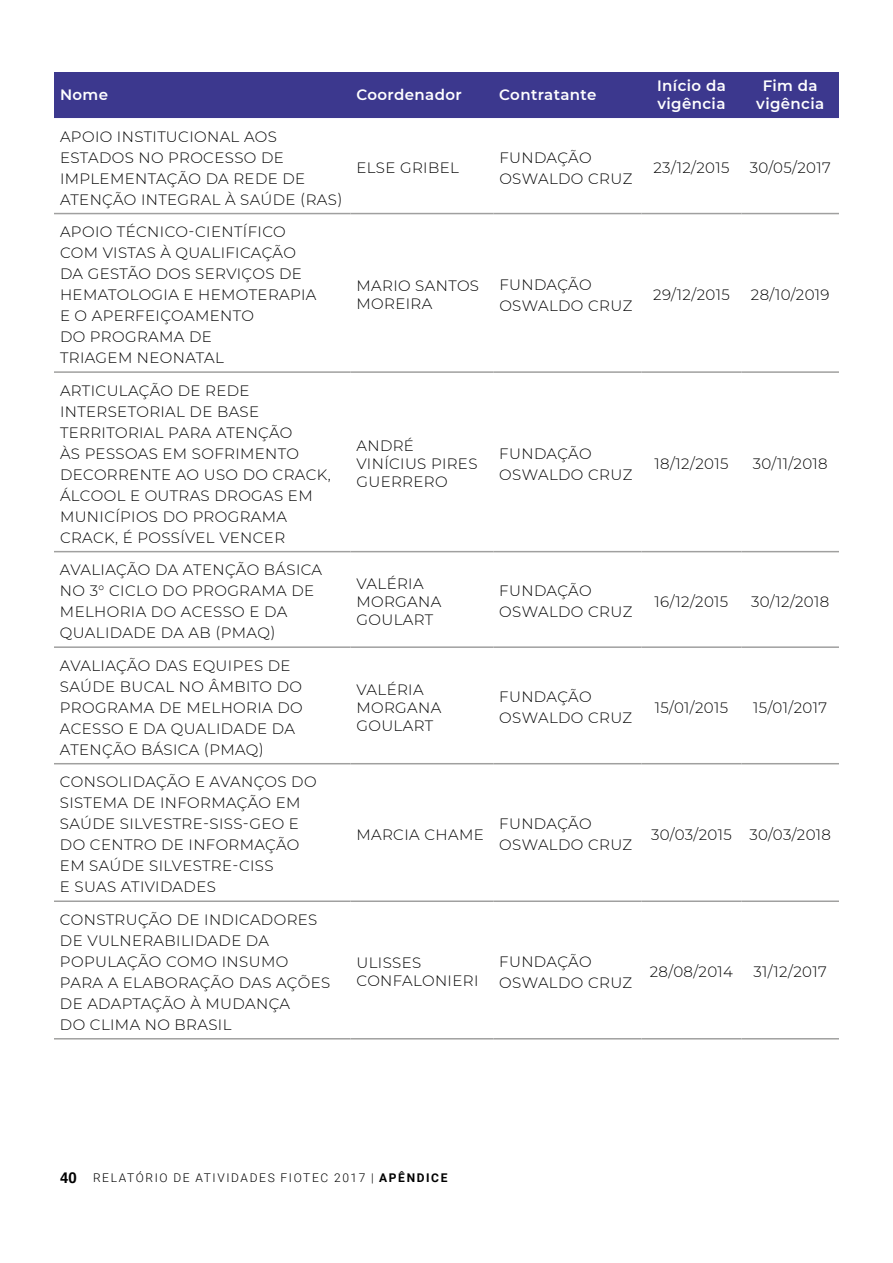
<style>
.page{position:relative;width:893px;height:1263px;background:#fff}
.page>*{position:absolute;margin:0;border:0;box-sizing:border-box;transform-origin:0 0}
.t1{font:300 15px/21px "Montserrat";letter-spacing:.025em;color:#000}
.t2{font:600 15px/18px "Montserrat";letter-spacing:.025em;color:#fff}
.t3{font:300 12px "Roboto";letter-spacing:.135em;color:#000}
.s1{font-family:"Helvetica";font-weight:700;font-size:15px}
.s2{font-weight:700}
</style>
<div class="page">
<div style="left:54px;top:72px;width:785px;height:46px;background:#3c388e"></div>
<hr style="left:54px;top:213px;width:296px;height:1px;background:#a0a09f">
<hr style="left:350px;top:213px;width:143px;height:1px;background:#a0a09f">
<hr style="left:493px;top:213px;width:148px;height:1px;background:#a0a09f">
<hr style="left:641px;top:213px;width:100px;height:1px;background:#a0a09f">
<hr style="left:741px;top:213px;width:98px;height:1px;background:#a0a09f">
<hr style="left:54px;top:371px;width:296px;height:2px;background:#a0a09f">
<hr style="left:350px;top:371px;width:143px;height:2px;background:#a0a09f">
<hr style="left:493px;top:371px;width:148px;height:2px;background:#a0a09f">
<hr style="left:641px;top:371px;width:100px;height:2px;background:#a0a09f">
<hr style="left:741px;top:371px;width:98px;height:2px;background:#a0a09f">
<hr style="left:54px;top:551px;width:296px;height:1px;background:#a0a09f">
<hr style="left:350px;top:551px;width:143px;height:1px;background:#a0a09f">
<hr style="left:493px;top:551px;width:148px;height:1px;background:#a0a09f">
<hr style="left:641px;top:551px;width:100px;height:1px;background:#a0a09f">
<hr style="left:741px;top:551px;width:98px;height:1px;background:#a0a09f">
<hr style="left:54px;top:646px;width:296px;height:2px;background:#a0a09f">
<hr style="left:350px;top:646px;width:143px;height:2px;background:#a0a09f">
<hr style="left:493px;top:646px;width:148px;height:2px;background:#a0a09f">
<hr style="left:641px;top:646px;width:100px;height:2px;background:#a0a09f">
<hr style="left:741px;top:646px;width:98px;height:2px;background:#a0a09f">
<hr style="left:54px;top:763px;width:296px;height:1px;background:#a0a09f">
<hr style="left:350px;top:763px;width:143px;height:1px;background:#a0a09f">
<hr style="left:493px;top:763px;width:148px;height:1px;background:#a0a09f">
<hr style="left:641px;top:763px;width:100px;height:1px;background:#a0a09f">
<hr style="left:741px;top:763px;width:98px;height:1px;background:#a0a09f">
<hr style="left:54px;top:900px;width:296px;height:2px;background:#a0a09f">
<hr style="left:350px;top:900px;width:143px;height:2px;background:#a0a09f">
<hr style="left:493px;top:900px;width:148px;height:2px;background:#a0a09f">
<hr style="left:641px;top:900px;width:100px;height:2px;background:#a0a09f">
<hr style="left:741px;top:900px;width:98px;height:2px;background:#a0a09f">
<hr style="left:54px;top:1038px;width:296px;height:1px;background:#a0a09f">
<hr style="left:350px;top:1038px;width:143px;height:1px;background:#a0a09f">
<hr style="left:493px;top:1038px;width:148px;height:1px;background:#a0a09f">
<hr style="left:641px;top:1038px;width:100px;height:1px;background:#a0a09f">
<hr style="left:741px;top:1038px;width:98px;height:1px;background:#a0a09f">
<p class="t2" style="left:60px;top:85px;width:50px">Nome</p>
<p class="t2" style="left:356px;top:85px;width:107px">Coordenador</p>
<p class="t2" style="left:499px;top:85px;width:99px">Contratante</p>
<p class="t2" style="left:657px;top:76px;width:70px">Início da vigência</p>
<p class="t2" style="left:756px;top:76px;width:69px;text-align:center">Fim da vigência</p>
<p class="t1" style="left:60px;top:125px;width:284px">APOIO INSTITUCIONAL AOS<br>ESTADOS NO PROCESSO DE<br>IMPLEMENTAÇÃO DA REDE DE<br>ATENÇÃO INTEGRAL À SAÚDE (RAS)</p>
<p class="t1" style="left:499px;top:146px;width:135px">FUNDAÇÃO<br>OSWALDO CRUZ</p>
<p class="t1" style="left:653px;top:157px;width:78px">23/12/2015</p>
<p class="t1" style="left:750px;top:157px;width:83px">30/05/2017</p>
<p class="t1" style="left:356px;top:157px;width:104px">ELSE GRIBEL</p>
<p class="t1" style="left:60px;top:221px;width:258px">APOIO TÉCNICO-CIENTÍFICO<br>COM VISTAS À QUALIFICAÇÃO<br>DA GESTÃO DOS SERVIÇOS DE<br>HEMATOLOGIA E HEMOTERAPIA<br>E O APERFEIÇOAMENTO<br>DO PROGRAMA DE<br>TRIAGEM NEONATAL</p>
<p class="t1" style="left:60px;top:379px;width:272px">ARTICULAÇÃO DE REDE<br>INTERSETORIAL DE BASE<br>TERRITORIAL PARA ATENÇÃO<br>ÀS PESSOAS EM SOFRIMENTO<br>DECORRENTE AO USO DO CRACK,<br>ÁLCOOL E OUTRAS DROGAS EM<br>MUNICÍPIOS DO PROGRAMA<br>CRACK, É POSSÍVEL VENCER</p>
<p class="t1" style="left:60px;top:559px;width:264px">AVALIAÇÃO DA ATENÇÃO BÁSICA<br>NO 3° CICLO DO PROGRAMA DE<br>MELHORIA DO ACESSO E DA<br>QUALIDADE DA AB (PMAQ)</p>
<p class="t1" style="left:60px;top:654px;width:244px">AVALIAÇÃO DAS EQUIPES DE<br>SAÚDE BUCAL NO ÂMBITO DO<br>PROGRAMA DE MELHORIA DO<br>ACESSO E DA QUALIDADE DA<br>ATENÇÃO BÁSICA (PMAQ)</p>
<p class="t1" style="left:60px;top:771px;width:258px">CONSOLIDAÇÃO E AVANÇOS DO<br>SISTEMA DE INFORMAÇÃO EM<br>SAÚDE SILVESTRE-SISS-GEO E<br>DO CENTRO DE INFORMAÇÃO<br>EM SAÚDE SILVESTRE-CISS<br>E SUAS ATIVIDADES</p>
<p class="t1" style="left:60px;top:908px;width:272px">CONSTRUÇÃO DE INDICADORES<br>DE VULNERABILIDADE DA<br>POPULAÇÃO COMO INSUMO<br>PARA A ELABORAÇÃO DAS AÇÕES<br>DE ADAPTAÇÃO À MUDANÇA<br>DO CLIMA NO BRASIL</p>
<p class="t1" style="left:356px;top:276px;width:124px;line-height:18px">MARIO SANTOS<br>MOREIRA</p>
<p class="t1" style="left:499px;top:273px;width:135px">FUNDAÇÃO<br>OSWALDO CRUZ</p>
<p class="t1" style="left:653px;top:284px;width:78px">29/12/2015</p>
<p class="t1" style="left:751px;top:284px;width:80px">28/10/2019</p>
<p class="t1" style="left:356px;top:436px;width:123px;line-height:18px">ANDRÉ<br>VINÍCIUS PIRES<br>GUERRERO</p>
<p class="t1" style="left:499px;top:442px;width:135px">FUNDAÇÃO<br>OSWALDO CRUZ</p>
<p class="t1" style="left:654px;top:453px;width:75px">18/12/2015</p>
<p class="t1" style="left:753px;top:453px;width:76px">30/11/2018</p>
<p class="t1" style="left:356px;top:574px;width:86px;line-height:18px">VALÉRIA<br>MORGANA<br>GOULART</p>
<p class="t1" style="left:499px;top:580px;width:135px">FUNDAÇÃO<br>OSWALDO CRUZ</p>
<p class="t1" style="left:655px;top:590px;width:75px">16/12/2015</p>
<p class="t1" style="left:751px;top:590px;width:80px">30/12/2018</p>
<p class="t1" style="left:356px;top:680px;width:86px;line-height:18px">VALÉRIA<br>MORGANA<br>GOULART</p>
<p class="t1" style="left:499px;top:686px;width:135px">FUNDAÇÃO<br>OSWALDO CRUZ</p>
<p class="t1" style="left:655px;top:696px;width:75px">15/01/2015</p>
<p class="t1" style="left:753px;top:696px;width:75px">15/01/2017</p>
<p class="t1" style="left:356px;top:823px;width:129px">MARCIA CHAME</p>
<p class="t1" style="left:499px;top:813px;width:135px">FUNDAÇÃO<br>OSWALDO CRUZ</p>
<p class="t1" style="left:651px;top:823px;width:181px">30/03/2015 30/03/2018</p>
<p class="t1" style="left:356px;top:953px;width:123px;line-height:18px">ULISSES<br>CONFALONIERI</p>
<p class="t1" style="left:499px;top:950px;width:135px">FUNDAÇÃO<br>OSWALDO CRUZ</p>
<p class="t1" style="left:650px;top:961px;width:85px">28/08/2014</p>
<p class="t1" style="left:753px;top:961px;width:75px">31/12/2017</p>
<p class="t3" style="left:60px;top:1169px;width:389px"><span class="s1">40</span> RELATÓRIO DE ATIVIDADES FIOTEC 2017 | <span class="s2">APÊNDICE</span></p>
</div>
